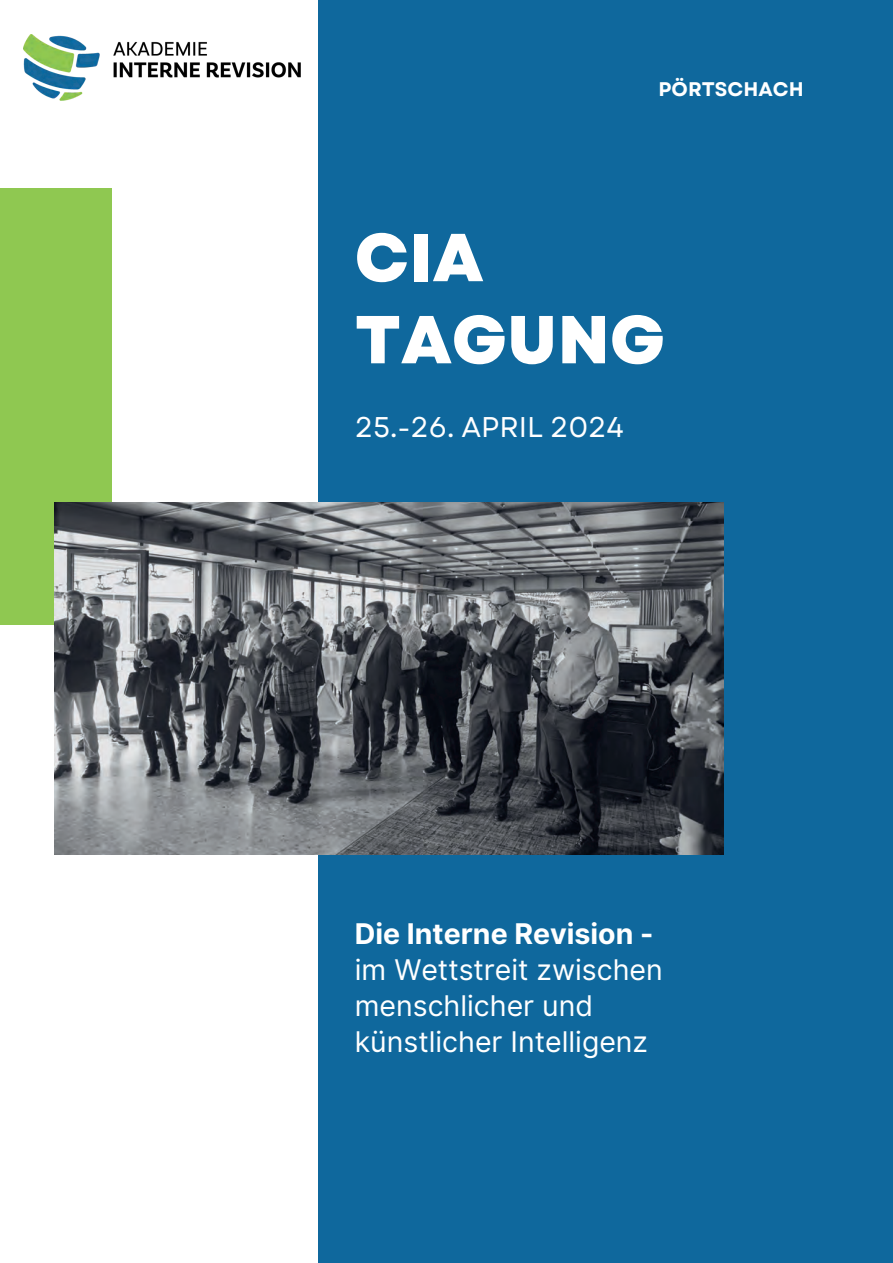
<style>
.page{position:relative;width:893px;height:1263px;background:#fff}
.page>*{position:absolute;margin:0;border:0;box-sizing:border-box;transform-origin:0 0}
.t1{font:800 67.65px/82.1px "Garet";color:#fff}
.t2{font:28.5px/36px "Inter";color:#fff}
.t3{font:28.5px "Garet";color:#fff}
.t4{font:700 19.65px "Garet";color:#fff}
.s1{font-weight:700}
</style>
<div class="page">
<div style="left:318px;top:0;width:575px;height:1263px;background:#0f689d"></div>
<div style="left:0;top:189px;width:111px;height:436px;background:#8fc851"></div>
<img style="left:55px;top:502px;width:669px;height:353px">
<img style="left:23px;top:34px;width:277px;height:67px">
<p class="t4" style="left:658px;top:77px;width:147px">PÖRTSCHACH</p>
<p class="t1" style="left:355px;top:219px;width:312px">CIA<br>TAGUNG</p>
<p class="t3" style="left:355px;top:410px;width:271px">25.-26. APRIL 2024</p>
<p class="t2" style="left:355px;top:916px;width:310px"><span class="s1">Die Interne Revision - </span>im Wettstreit zwischen menschlicher und künstlicher Intelligenz</p>
</div>
